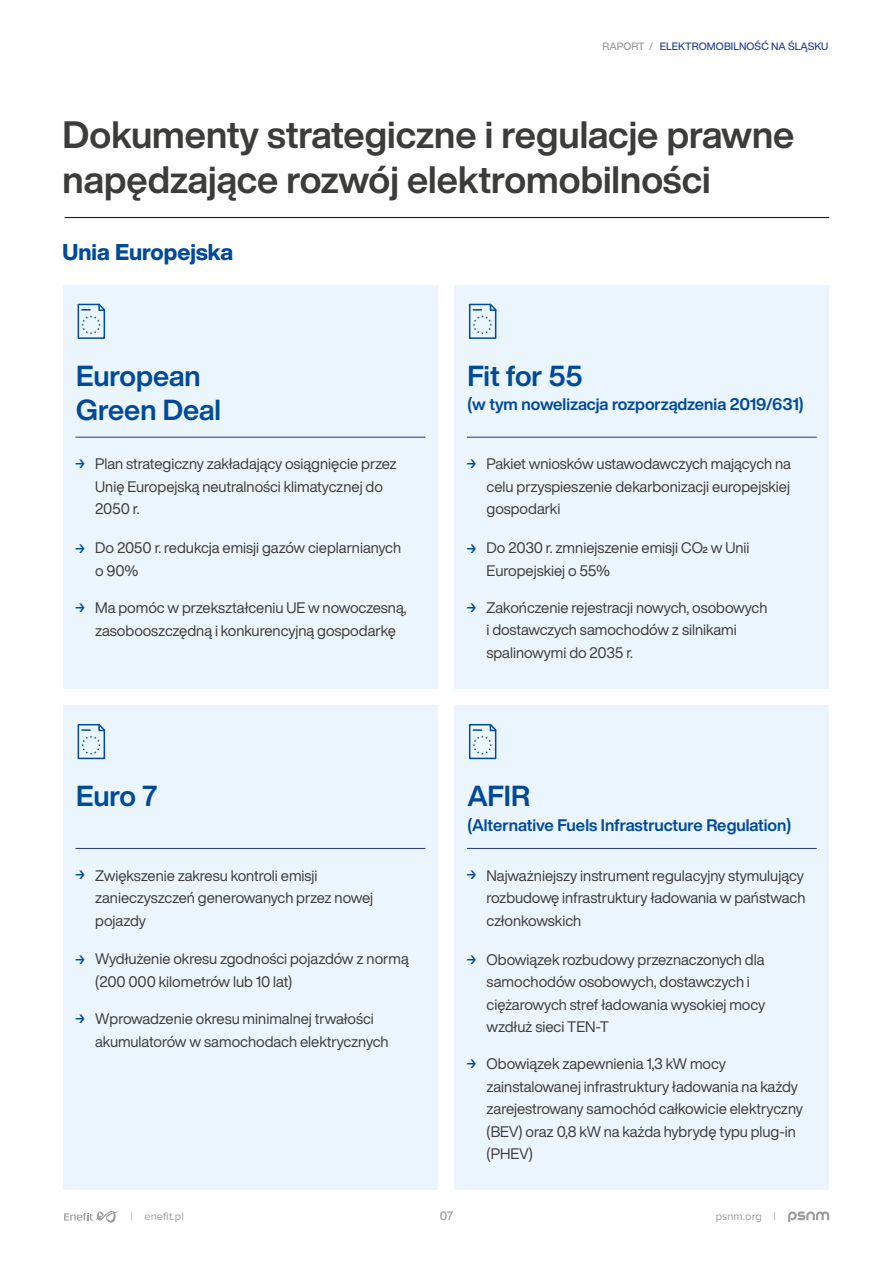
<style>
.page{position:relative;width:893px;height:1263px;background:#fff}
.page>*{position:absolute;margin:0;border:0;box-sizing:border-box;transform-origin:0 0}
.t1{font:700 37.5px/45px "Helvetica Now Display";color:#3c3c3b}
.t2{font:700 28.5px/34.2px "Helvetica Now Display";color:#004a9b}
.t3{font:800 22.5px "Helvetica Now Display";color:#004a9b}
.t4{font:700 16.5px "Helvetica Now Display";color:#004a9b}
.t5{font:15px/22.5px "Helvetica Now Display";color:#3c3c3b}
.t6{font:500 12px "Helvetica Now Display";color:#9c9b9b}
.t7{font:11.25px "Proxima Nova";color:#9c9b9b}
.t8{font:500 10.5px "Helvetica Now Display";letter-spacing:.01em;color:#254496}
.s1{color:#9c9b9b}
.s2{font-weight:700;font-size:12px;color:#004a9b}
</style>
<div class="page">
<div style="left:63px;top:285px;width:375px;height:404px;background:#ebf5fd"></div>
<hr style="left:64px;top:217px;width:765px;height:1px;background:#1d1e1d">
<hr style="left:76px;top:437px;width:349px;height:1px;background:#283384">
<svg style="left:77px;top:303px;width:29px;height:36px"></svg>
<div style="left:455px;top:285px;width:374px;height:404px;background:#ebf5fd"></div>
<hr style="left:467px;top:437px;width:350px;height:1px;background:#283384">
<svg style="left:468px;top:303px;width:29px;height:36px"></svg>
<div style="left:63px;top:705px;width:375px;height:485px;background:#ebf5fd"></div>
<hr style="left:76px;top:848px;width:349px;height:1px;background:#283384">
<svg style="left:77px;top:724px;width:29px;height:36px"></svg>
<div style="left:455px;top:705px;width:374px;height:485px;background:#ebf5fd"></div>
<hr style="left:467px;top:848px;width:350px;height:1px;background:#283384">
<svg style="left:468px;top:724px;width:29px;height:36px"></svg>
<svg style="left:788px;top:1211px;width:41px;height:11px"></svg>
<svg style="left:64px;top:1211px;width:55px;height:12px"></svg>
<p class="t8" style="left:603px;top:40px;width:227px"><span class="s1">RAPORT /</span> ELEKTROMOBILNOŚĆ NA ŚLĄSKU</p>
<h1 class="t1" style="left:63px;top:112px;width:733px">Dokumenty strategiczne i regulacje prawne napędzające rozwój elektromobilności</h1>
<h3 class="t3" style="left:63px;top:236px;width:172px">Unia Europejska</h3>
<h2 class="t2" style="left:76px;top:359px;width:146px">European<br>Green Deal</h2>
<p class="t5" style="left:95px;top:453px;width:303px;text-indent:-21px"><span class="s2">→</span> Plan strategiczny zakładający osiągnięcie przez<br>Unię Europejską neutralności klimatycznej do<br>2050 r.</p>
<p class="t5" style="left:95px;top:536px;width:307px;text-indent:-21px"><span class="s2">→</span> Do 2050 r. redukcja emisji gazów cieplarnianych o 90%</p>
<p class="t5" style="left:95px;top:596px;width:313px;text-indent:-21px"><span class="s2">→</span> Ma pomóc w przekształceniu UE w nowoczesną, zasobooszczędną i konkurencyjną gospodarkę</p>
<h2 class="t2" style="left:76px;top:779px;width:82px">Euro 7</h2>
<p class="t5" style="left:95px;top:864px;width:279px;text-indent:-21px"><span class="s2">→</span> Zwiększenie zakresu kontroli emisji zanieczyszczeń generowanych przez nowej pojazdy</p>
<p class="t5" style="left:95px;top:948px;width:315px;text-indent:-21px"><span class="s2">→</span> Wydłużenie okresu zgodności pojazdów z normą (200 000 kilometrów lub 10 lat)</p>
<p class="t5" style="left:95px;top:1007px;width:295px;text-indent:-21px"><span class="s2">→</span> Wprowadzenie okresu minimalnej trwałości akumulatorów w samochodach elektrycznych</p>
<h2 class="t2" style="left:467px;top:359px;width:117px">Fit for 55</h2>
<p class="t4" style="left:467px;top:393px;width:338px">(w tym nowelizacja rozporządzenia 2019/631)</p>
<p class="t5" style="left:487px;top:453px;width:306px;text-align:justify;text-indent:-21px"><span class="s2">→</span> Pakiet wniosków ustawodawczych mających na celu przyspieszenie dekarbonizacji europejskiej gospodarki</p>
<p class="t5" style="left:487px;top:536px;width:264px;text-indent:-21px"><span class="s2">→</span> Do 2030 r. zmniejszenie emisji CO2 w Unii<br>Europejskiej o 55%</p>
<p class="t5" style="left:487px;top:596px;width:282px;text-indent:-21px"><span class="s2">→</span> Zakończenie rejestracji nowych, osobowych i dostawczych samochodów z silnikami spalinowymi do 2035 r.</p>
<h2 class="t2" style="left:467px;top:779px;width:64px">AFIR</h2>
<p class="t4" style="left:467px;top:813px;width:325px">(Alternative Fuels Infrastructure Regulation)</p>
<p class="t5" style="left:487px;top:864px;width:320px;text-align:justify;text-indent:-21px"><span class="s2">→</span> Najważniejszy instrument regulacyjny stymulujący rozbudowę infrastruktury ładowania w państwach członkowskich</p>
<p class="t5" style="left:487px;top:948px;width:280px;text-indent:-21px"><span class="s2">→</span> Obowiązek rozbudowy przeznaczonych dla samochodów osobowych, dostawczych i ciężarowych stref ładowania wysokiej mocy wzdłuż sieci TEN-T</p>
<p class="t5" style="left:487px;top:1052px;width:318px;text-indent:-21px"><span class="s2">→</span> Obowiązek zapewnienia 1,3 kW mocy zainstalowanej infrastruktury ładowania na każdy zarejestrowany samochód całkowicie elektryczny (BEV) oraz 0,8 kW na każda hybrydę typu plug-in (PHEV)</p>
<p class="t7" style="left:130px;top:1208px;width:55px">| enefit.pl</p>
<p class="t6" style="left:440px;top:1207px;width:15px">07</p>
<p class="t7" style="left:716px;top:1208px;width:62px">psnm.org |</p>
</div>
